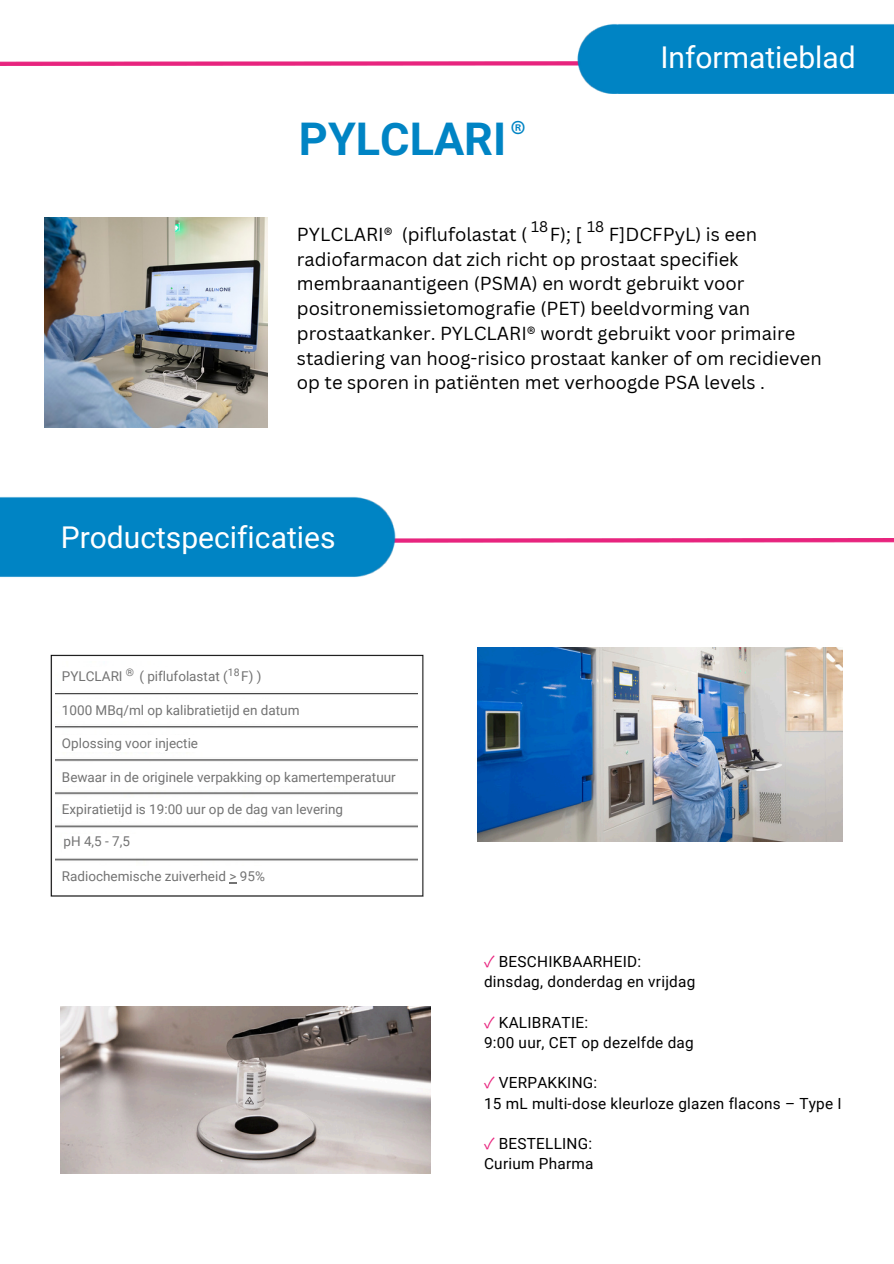
<style>
.page{position:relative;width:894px;height:1264px;background:#fff}
.page>*{position:absolute;margin:0;border:0;box-sizing:border-box;transform-origin:0 0}
.t1{font:700 45px "Roboto";color:#0084c4}
.t2{font:33px "Canva Sans";color:#0084c4}
.t3{font:30px "Roboto";color:#fff}
.t4{font:18.3px/24.8px "Canva Sans";color:#000}
.t5{font:15.3px/20.2px "Roboto";letter-spacing:.015em;color:#000}
.t6{font:15px "Canva Sans";color:#000}
.t7{font:13.5px "Roboto";color:#737373}
.t8{font:10.5px "Roboto";color:#737373}
.s1{font-family:"Noto Sans CJ Ksc";color:#e8247e}
</style>
<div class="page">
<img style="left:0;top:61px;width:570px;height:5px">
<img style="left:570px;top:24px;width:323px;height:70px">
<img style="left:406px;top:538px;width:487px;height:5px">
<img style="left:0;top:496px;width:406px;height:81px">
<img style="left:50px;top:654px;width:374px;height:243px">
<img style="left:61px;top:1006px;width:369px;height:167px">
<img style="left:477px;top:648px;width:365px;height:193px">
<img style="left:45px;top:218px;width:223px;height:209px">
<img style="left:55px;top:661px;width:363px;height:227px">
<div style="left:61px;top:666px;width:231px;height:23px;background:#fff"></div>
<div style="left:61px;top:699px;width:268px;height:21px;background:#fff"></div>
<div style="left:61px;top:735px;width:268px;height:17px;background:#fff"></div>
<div style="left:61px;top:764px;width:333px;height:22px;background:#fff"></div>
<div style="left:62px;top:798px;width:285px;height:23px;background:#fff"></div>
<div style="left:61px;top:866px;width:285px;height:23px;background:#fff"></div>
<div style="left:62px;top:833px;width:285px;height:23px;background:#fff"></div>
<p class="t1" style="left:299px;top:113px;width:209px">PYLCLARI</p>
<h3 class="t2" style="left:510px;top:110px;width:17px">®</h3>
<h2 class="t3" style="left:660px;top:40px;width:197px">Informatieblad</h2>
<p class="t6" style="left:531px;top:216px;width:19px">18</p>
<h5 class="t6" style="left:587px;top:216px;width:19px">18</h5>
<p class="t4" style="left:297px;top:221px;width:286px">PYLCLARI® (piflufolastat ( F); [</p>
<p class="t4" style="left:297px;top:221px;width:526px;text-indent:312px">F]DCFPyL) is een radiofarmacon dat zich richt op prostaat specifiek membraanantigeen (PSMA) en wordt gebruikt voor positronemissietomografie (PET) beeldvorming van prostaatkanker. PYLCLARI® wordt gebruikt voor primaire stadiering van hoog-risico prostaat kanker of om recidieven op te sporen in patiënten met verhoogde PSA levels .</p>
<p class="t3" style="left:61px;top:520px;width:276px">Productspecificaties</p>
<p class="t8" style="left:126px;top:666px;width:10px">®</p>
<p class="t8" style="left:228px;top:666px;width:13px">18</p>
<p class="t7" style="left:62px;top:702px;width:239px">1000 MBq/ml op kalibratietijd en datum</p>
<p class="t7" style="left:62px;top:735px;width:138px">Oplossing voor injectie</p>
<p class="t7" style="left:62px;top:769px;width:335px">Bewaar in de originele verpakking op kamertemperatuur</p>
<h2 class="t7" style="left:62px;top:669px;width:201px">PYLCLARI ( piflufolastat ( F) )</h2>
<h5 class="t7" style="left:62px;top:801px;width:283px">Expiratietijd is 19:00 uur op de dag van levering</h5>
<h5 class="t7" style="left:63px;top:833px;width:68px">pH 4,5 - 7,5</h5>
<h5 class="t7" style="left:62px;top:868px;width:204px">Radiochemische zuiverheid &gt; 95%</h5>
<p class="t5" style="left:484px;top:951px;width:213px"><span class="s1">✓</span> BESCHIKBAARHEID: dinsdag, donderdag en vrijdag</p>
<h1 class="t5" style="left:484px;top:1012px;width:211px"><span class="s1">✓</span> KALIBRATIE:<br>9:00 uur, CET op dezelfde dag</h1>
<p class="t5" style="left:484px;top:1073px;width:359px"><span class="s1">✓</span> VERPAKKING:<br>15 mL multi-dose kleurloze glazen flacons – Type I</p>
<p class="t5" style="left:484px;top:1133px;width:111px"><span class="s1">✓</span> BESTELLING:<br>Curium Pharma</p>
</div>
